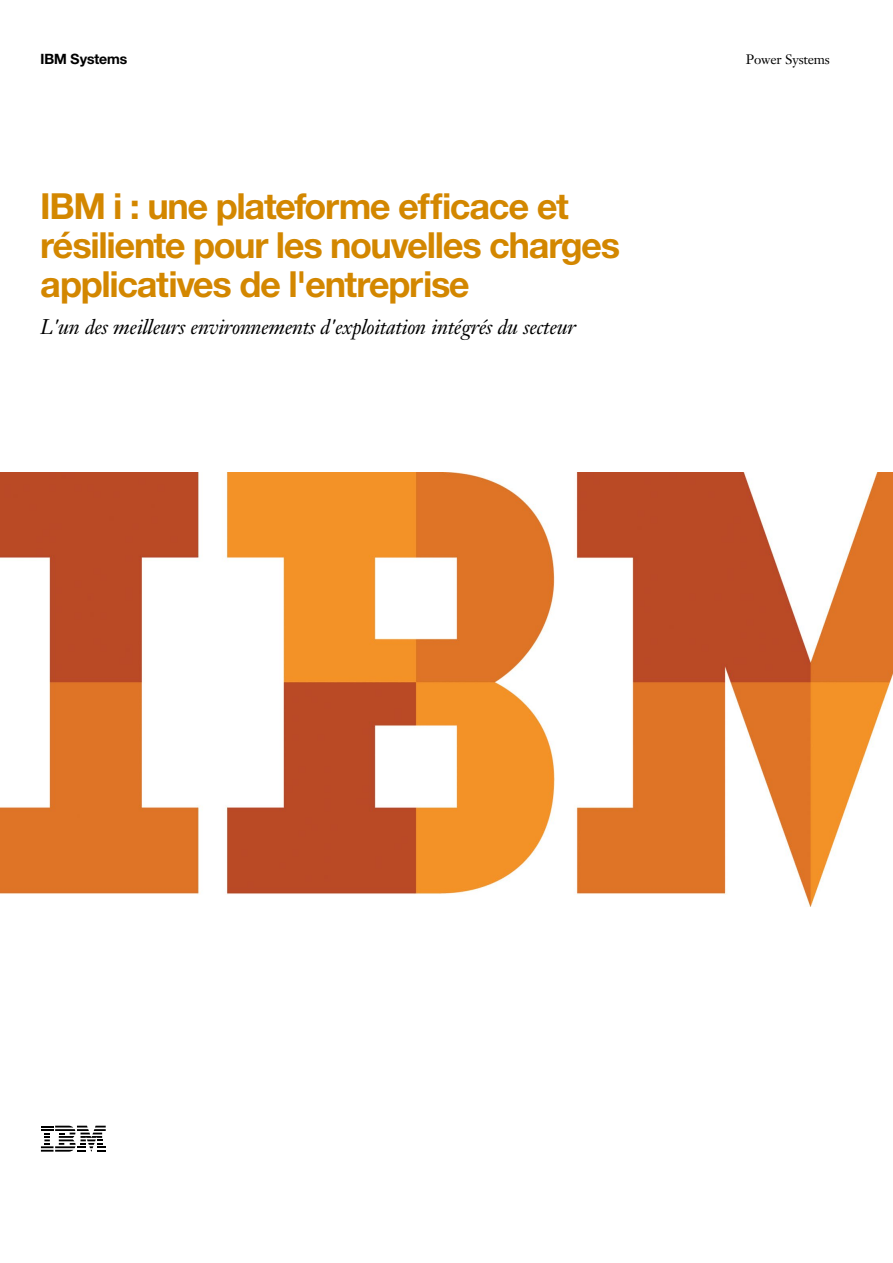
<style>
.page{position:relative;width:893px;height:1263px;background:#fff}
.page>*{position:absolute;margin:0;border:0;box-sizing:border-box;transform-origin:0 0}
.t1{font:700 36px/39px "Helv Neuefor IBM";letter-spacing:-.02em;color:#d38700}
.t2{font:italic 21px "Janson Text LT Pro";letter-spacing:-.015em;color:#000}
.t3{font:700 14.25px "Helv Neuefor IBM";color:#000}
.t4{font:13.5px "Janson Text LT Pro";letter-spacing:-.015em;color:#000}
</style>
<div class="page">
<svg style="left:41px;top:1126px;width:65px;height:26px"></svg>
<img style="left:0;top:472px;width:893px;height:434px">
<p class="t3" style="left:41px;top:50px;width:88px">IBM Systems</p>
<p class="t4" style="left:746px;top:51px;width:86px">Power Systems</p>
<h1 class="t1" style="left:41px;top:185px;width:581px">IBM i : une plateforme efficace et résiliente pour les nouvelles charges applicatives de l'entreprise</h1>
<h2 class="t2" style="left:41px;top:313px;width:537px">L'un des meilleurs environnements d'exploitation intégrés du secteur</h2>
</div>
